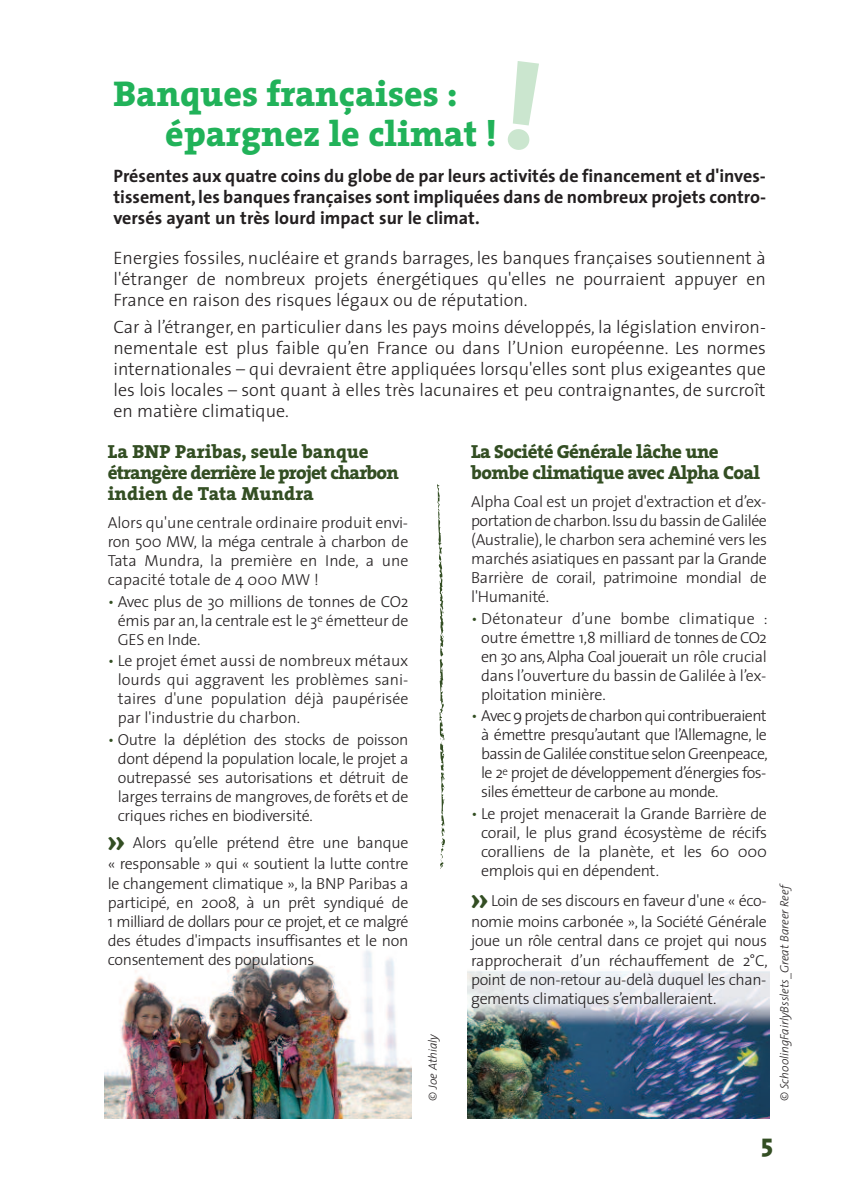
<style>
.page{position:relative;width:851px;height:1191px;background:#fff}
.page>*{position:absolute;margin:0;border:0;box-sizing:border-box;transform-origin:0 0}
.t1{font:800 36px/40px "The Serif";color:#21b259}
.t2{font:800 26px "The Serif";color:#334e23}
.t3{font:800 19px/21px "The Serif";letter-spacing:-.01em;color:#334e23}
.t4{font:800 19px/21px "The Serif";letter-spacing:-.03em;color:#334e23}
.t5{font:300 18px/21px "The Sans";color:#231f20;text-align:justify}
.t6{font:700 18px/21px "The Sans";color:#231f20;text-align:justify}
.t7{font:300 16px/19px "The Sans";letter-spacing:-.02em;color:#231f20;text-align:justify}
.t8{font:italic 300 12px "The Sans";color:#231f20}
.s1{color:#334e23}
.s2{font-family:"Amoebia";font-weight:700;font-size:24px;color:#334e23}
</style>
<div class="page">
<img style="left:105px;top:950px;width:307px;height:168px">
<img style="left:467px;top:971px;width:302px;height:147px">
<svg style="left:437px;top:484px;width:8px;height:385px"></svg>
<p class="t1" style="left:165px;top:78px;width:333px;text-indent:-52px">Banques françaises : épargnez le climat !</p>
<p class="t6" style="left:113px;top:167px;width:654px">Présentes aux quatre coins du globe de par leurs activités de financement et d'inves&shy;tissement, les banques françaises sont impliquées dans de nombreux projets contro&shy;versés ayant un très lourd impact sur le climat.</p>
<p class="t5" style="left:113px;top:250px;width:653px">Energies fossiles, nucléaire et grands barrages, les banques françaises soutiennent à l'étranger de nombreux projets énergétiques qu'elles ne pourraient appuyer en France en raison des risques légaux ou de réputation.</p>
<p class="t5" style="left:113px;top:318px;width:653px">Car à l’étranger, en particulier dans les pays moins développés, la législation environ&shy;nementale est plus faible qu’en France ou dans l’Union européenne. Les normes internationales – qui devraient être appliquées lorsqu'elles sont plus exigeantes que les lois locales – sont quant à elles très lacunaires et peu contraignantes, de surcroît en matière climatique.</p>
<p class="t3" style="left:108px;top:443px;width:292px">La BNP Paribas, seule banque étrangère derrière le projet charbon indien de Tata Mundra</p>
<p class="t7" style="left:108px;top:514px;width:302px">Alors qu'une centrale ordinaire produit envi&shy;ron 500 MW, la méga centrale à charbon de Tata Mundra, la première en Inde, a une capacité totale de 4 000 MW !</p>
<p class="t7" style="left:118px;top:593px;width:292px;text-indent:-10px"><span class="s1">•</span> Avec plus de 30 millions de tonnes de CO2 émis par an, la centrale est le 3<sup>e</sup> émetteur de GES en Inde.</p>
<p class="t7" style="left:118px;top:653px;width:292px;text-indent:-10px"><span class="s1">•</span> Le projet émet aussi de nombreux métaux lourds qui aggravent les problèmes sani&shy;taires d'une population déjà paupérisée par l'industrie du charbon.</p>
<p class="t7" style="left:118px;top:732px;width:292px;text-indent:-10px"><span class="s1">•</span> Outre la déplétion des stocks de poisson dont dépend la population locale, le projet a outrepassé ses autorisations et détruit de larges terrains de mangroves,de forêts et de criques riches en biodiversité.</p>
<p class="t7" style="left:108px;top:833px;width:302px;line-height:21.6px"><span class="s2">&gt;&gt;</span> Alors qu’elle prétend être une banque « responsable » qui « soutient la lutte contre</p>
<p class="t7" style="left:108px;top:875px;width:302px">le changement climatique », la BNP Paribas a participé, en 2008, à un prêt syndiqué de 1 milliard de dollars pour ce projet, et ce malgré des études d'impacts insuffisantes et le non consentement des populations</p>
<p class="t8" style="left:428px;top:1100px;width:68px;rotate:-90deg">© Joe Athialy</p>
<p class="t4" style="left:471px;top:443px;width:290px">La Société Générale lâche une bombe climatique avec Alpha Coal</p>
<p class="t7" style="left:471px;top:493px;width:297px">Alpha Coal est un projet d'extraction et d’ex&shy;portation de charbon.Issu du bassin de Galilée (Australie), le charbon sera acheminé vers les marchés asiatiques en passant par la Grande Barrière de corail, patrimoine mondial de l'Humanité.</p>
<p class="t7" style="left:481px;top:610px;width:288px;text-indent:-10px"><span class="s1">•</span> Détonateur d’une bombe climatique : outre émettre 1,8 milliard de tonnes de CO2 en 30 ans, Alpha Coal jouerait un rôle crucial dans l’ouverture du bassin de Galilée à l’ex&shy;ploitation minière.</p>
<p class="t7" style="left:481px;top:708px;width:288px;text-indent:-10px"><span class="s1">•</span> Avec 9 projets de charbon qui contribueraient à émettre presqu’autant que l’Allemagne, le bassin de Galilée constitue selon Greenpeace, le 2<sup>e</sup> projet de développement d’énergies fos&shy;siles émetteur de carbone au monde.</p>
<p class="t7" style="left:481px;top:806px;width:287px;text-indent:-10px"><span class="s1">•</span> Le projet menacerait la Grande Barrière de corail, le plus grand écosystème de récifs coralliens de la planète, et les 60 000 emplois qui en dépendent.</p>
<p class="t7" style="left:471px;top:891px;width:297px;line-height:21.6px"><span class="s2">&gt;&gt;</span> Loin de ses discours en faveur d'une « éco&shy;nomie moins carbonée », la Société Générale</p>
<p class="t7" style="left:471px;top:933px;width:298px">joue un rôle central dans ce projet qui nous rapprocherait d’un réchauffement de 2°C, point de non-retour au-delà duquel les chan&shy;gements climatiques s’emballeraient.</p>
<p class="t8" style="left:779px;top:1100px;width:217px;rotate:-90deg">© SchoolingFairlyBsslets_Great Bareer Reef</p>
<p class="t2" style="left:760px;top:1134px;width:13px">5</p>
</div>
